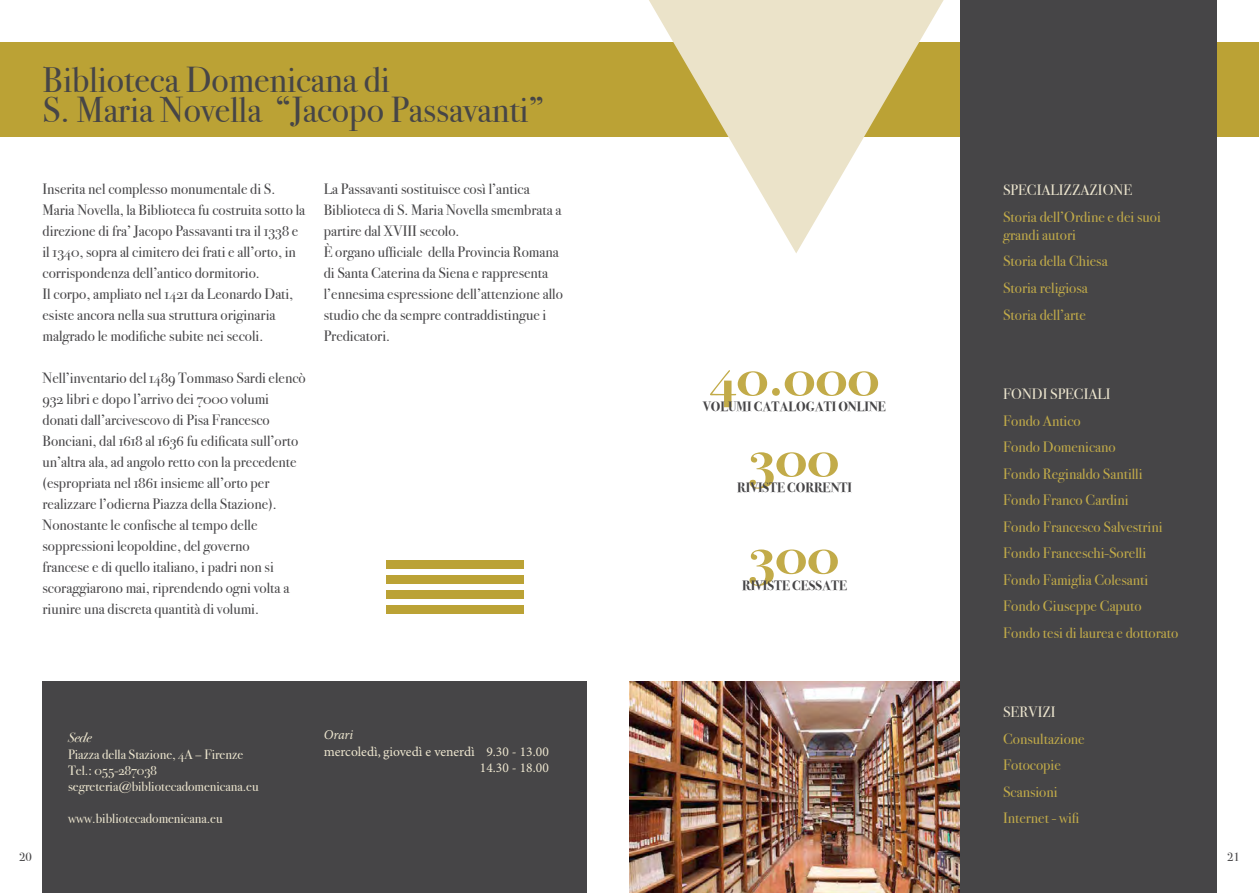
<style>
.page{position:relative;width:1259px;height:893px;background:#fff}
.page>*{position:absolute;margin:0;border:0;box-sizing:border-box;transform-origin:0 0}
.t1{font:700 54px "Bodoni Svty Two OSITCTT";color:#c2ab49}
.t2{font:36px/30px "Bodoni Svty Two OSITCTT";color:#464547}
.t3{font:15px/21px "Bodoni Svty Two OSITCTT";color:#464547}
.t4{font:15px/26.5px "Bodoni Svty Two OSITCTT";color:#c2ab49}
.t5{font:15px "Bodoni Svty Two OSITCTT";color:#ede6cf}
.t6{font:13.5px/16.2px "Bodoni Svty Two OSITCTT";color:#ede6cf}
.t7{font:700 13.5px "Bodoni Svty Two OSITCTT";color:#464547}
.t8{font:13.5px/16.2px "Minion Pro";color:#ede6cf;text-align:right}
.t9{font:italic 13.5px "Minion Pro";letter-spacing:-.005em;color:#ede6cf}
.t10{font:italic 13.5px "Bodoni Svty Two OSITCTT";color:#ede6cf}
.t11{font:12px "Bodoni Svty Two ITCTT";color:#464547}
</style>
<div class="page">
<div style="left:43px;top:682px;width:544px;height:211px;background:#464547"></div>
<div style="left:0;top:43px;width:1259px;height:94px;background:#bba235"></div>
<div style="left:959px;top:0;width:257px;height:893px;background:#464547"></div>
<svg style="left:649px;top:0;width:294px;height:253px;fill:#ebe3c9"></svg>
<div style="left:386px;top:560px;width:138px;height:9px;background:#bba235"></div>
<div style="left:386px;top:590px;width:138px;height:9px;background:#bba235"></div>
<div style="left:386px;top:575px;width:138px;height:9px;background:#bba235"></div>
<div style="left:386px;top:605px;width:138px;height:9px;background:#bba235"></div>
<img style="left:629px;top:682px;width:330px;height:211px">
<h2 class="t2" style="left:43px;top:65px;width:503px">Biblioteca Domenicana di<br>S. Maria Novella “Jacopo Passavanti”</h2>
<p class="t3" style="left:43px;top:178px;width:264px">Inserita nel complesso monumentale di S.<br>Maria Novella, la Biblioteca fu costruita sotto la direzione di fra’ Jacopo Passavanti tra il 1338 e il 1340, sopra al cimitero dei frati e all’orto, in corrispondenza dell’antico dormitorio.<br>Il corpo, ampliato nel 1421 da Leonardo Dati, esiste ancora nella sua struttura originaria malgrado le modifiche subite nei secoli.</p>
<p class="t3" style="left:43px;top:367px;width:265px">Nell’inventario del 1489 Tommaso Sardi elencò 932 libri e dopo l’arrivo dei 7000 volumi donati dall’arcivescovo di Pisa Francesco Bonciani, dal 1618 al 1636 fu edificata sull’orto un’altra ala, ad angolo retto con la precedente (espropriata nel 1861 insieme all’orto per realizzare l’odierna Piazza della Stazione).<br>Nonostante le confische al tempo delle soppressioni leopoldine, del governo<br>francese e di quello italiano, i padri non si scoraggiarono mai, riprendendo ogni volta a riunire una discreta quantità di volumi.</p>
<p class="t3" style="left:324px;top:178px;width:241px">La Passavanti sostituisce così l’antica Biblioteca di S. Maria Novella smembrata a partire dal XVIII secolo.<br>è organo ufficiale della Provincia Romana di Santa Caterina da Siena e rappresenta l’ennesima espressione dell’attenzione allo studio che da sempre contraddistingue i Predicatori.</p>
<p class="t10" style="left:68px;top:730px;width:25px">Sede</p>
<p class="t6" style="left:68px;top:746px;width:192px">Piazza della Stazione, 4A – Firenze<br>Tel.: 055-287038 segreteria@bibliotecadomenicana.eu</p>
<p class="t6" style="left:68px;top:811px;width:156px">www.bibliotecadomenicana.eu</p>
<p class="t9" style="left:324px;top:727px;width:31px">Orari</p>
<p class="t8" style="left:324px;top:744px;width:227px">mercoledì, giovedì e venerdì 9.30 - 13.00<br>14.30 - 18.00</p>
<h1 class="t1" style="left:710px;top:345px;width:171px">40.000</h1>
<p class="t7" style="left:703px;top:399px;width:184px">VOLUMI CATALOGATI ONLINE</p>
<h1 class="t1" style="left:750px;top:426px;width:90px">300</h1>
<p class="t7" style="left:737px;top:480px;width:116px">RIVISTE CORRENTI</p>
<h1 class="t1" style="left:750px;top:524px;width:90px">300</h1>
<p class="t7" style="left:742px;top:577px;width:107px">RIVISTE CESSATE</p>
<p class="t5" style="left:1003px;top:181px;width:130px">SPECIALIZZAZIONE</p>
<p class="t4" style="left:1003px;top:208px;width:159px;line-height:18px">Storia dell’Ordine e dei suoi grandi autori</p>
<p class="t4" style="left:1003px;top:248px;width:106px">Storia della Chiesa<br>Storia religiosa<br>Storia dell’arte</p>
<p class="t5" style="left:1003px;top:385px;width:109px">FONDI SPECIALI</p>
<p class="t4" style="left:1003px;top:407px;width:177px">Fondo Antico<br>Fondo Domenicano<br>Fondo Reginaldo Santilli<br>Fondo Franco Cardini<br>Fondo Francesco Salvestrini<br>Fondo Franceschi-Sorelli<br>Fondo Famiglia Colesanti<br>Fondo Giuseppe Caputo<br>Fondo tesi di laurea e dottorato</p>
<p class="t5" style="left:1003px;top:703px;width:54px">SERVIZI</p>
<p class="t4" style="left:1003px;top:725px;width:83px">Consultazione<br>Fotocopie<br>Scansioni<br>Internet - wifi</p>
<p class="t11" style="left:19px;top:847px;width:14px">20</p>
<p class="t11" style="left:1227px;top:847px;width:14px">21</p>
</div>
